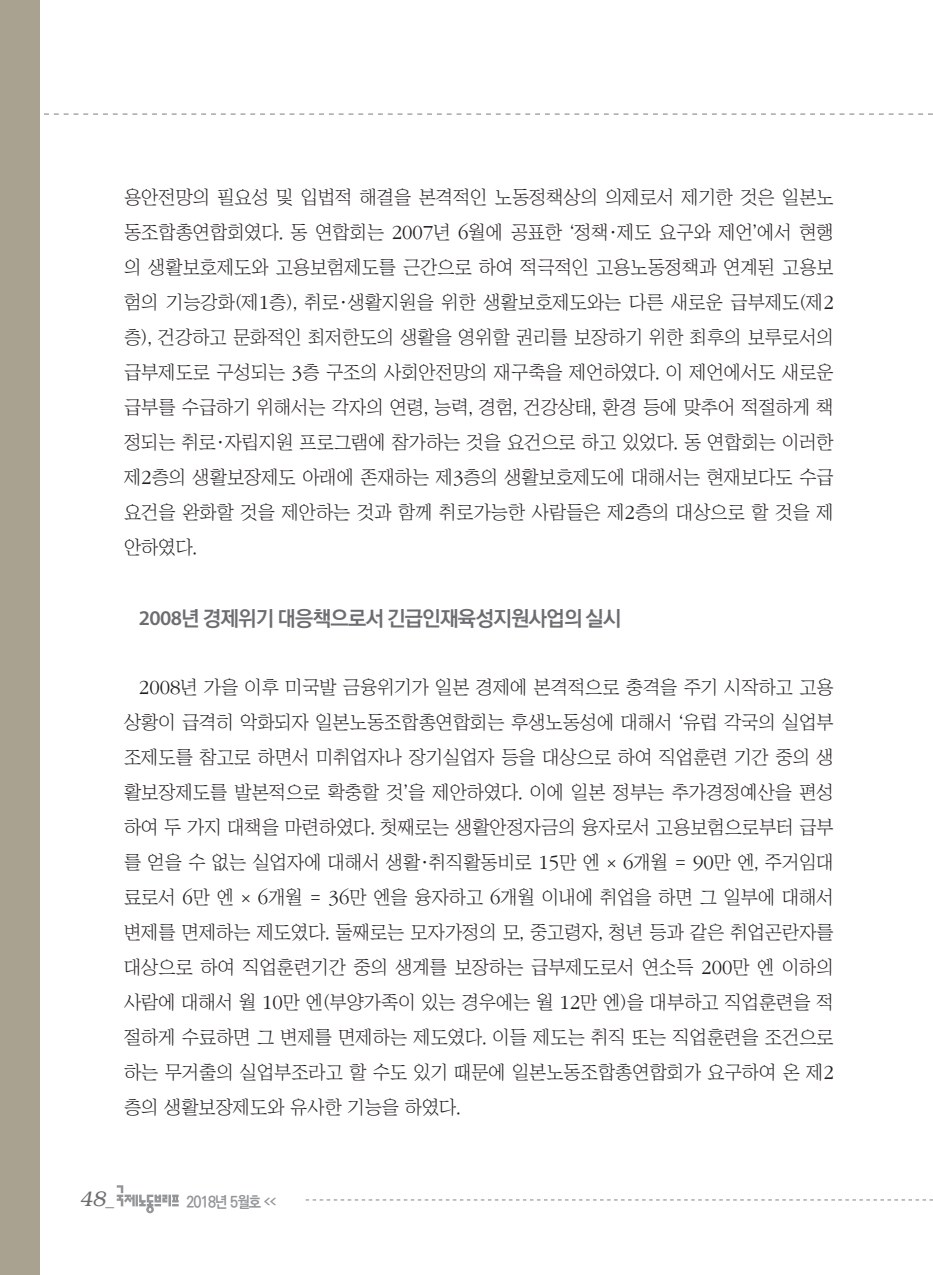
<style>
.page{position:relative;width:933px;height:1275px;background:#fff}
.page>*{position:absolute;margin:0;border:0;box-sizing:border-box;transform-origin:0 0}
.중제목{font:700 21px "Ko Pub Dotum";letter-spacing:-.03em;color:#6c6d70}
.t1{font:italic 300 21px "Bookman";color:#6c6d70}
.본문{font:18.9px/35px "Chosunilbo NM";color:#231f20;text-align:justify}
.t2{font:700 15.75px "Ko Pub Dotum";letter-spacing:-.055em;color:#939598;scale:.9 1}
.s1{font-family:"ITC Garamond Std";font-weight:300;font-size:20.82px}
.s2{font-family:"Myriad Pro";font-weight:600}
.s3{font-family:"Helvetica";font-weight:400;font-style:normal;font-size:17.5px}
.s4{font-size:7.88px}
</style>
<div class="page">
<svg style="left:44px;top:113px;width:889px;height:2px"></svg>
<div style="left:0;top:0;width:40px;height:1275px;background:#aaa291"></div>
<svg style="left:306px;top:1199px;width:627px;height:1px"></svg>
<svg style="left:117px;top:1185px;width:62px;height:28px"></svg>
<p class="본문" style="left:124px;top:179px;width:711px">용안전망의 필요성 및 입법적 해결을 본격적인 노동정책상의 의제로서 제기한 것은 일본노 동조합총연합회였다. 동 연합회는 <span class="s1">2007</span>년 <span class="s1">6</span>월에 공표한 ‘정책·제도 요구와 제언’에서 현행 의 생활보호제도와 고용보험제도를 근간으로 하여 적극적인 고용노동정책과 연계된 고용보 험의 기능강화(제<span class="s1">1</span>층), 취로·생활지원을 위한 생활보호제도와는 다른 새로운 급부제도(제<span class="s1">2 </span>층), 건강하고 문화적인 최저한도의 생활을 영위할 권리를 보장하기 위한 최후의 보루로서의 급부제도로 구성되는 <span class="s1">3</span>층 구조의 사회안전망의 재구축을 제언하였다. 이 제언에서도 새로운 급부를 수급하기 위해서는 각자의 연령, 능력, 경험, 건강상태, 환경 등에 맞추어 적절하게 책 정되는 취로·자립지원 프로그램에 참가하는 것을 요건으로 하고 있었다. 동 연합회는 이러한 제<span class="s1">2</span>층의 생활보장제도 아래에 존재하는 제<span class="s1">3</span>층의 생활보호제도에 대해서는 현재보다도 수급 요건을 완화할 것을 제안하는 것과 함께 취로가능한 사람들은 제<span class="s1">2</span>층의 대상으로 할 것을 제 안하였다.</p>
<p class="중제목" style="left:139px;top:608px;width:484px"><span class="s2">2008</span>년 경제위기 대응책으로서 긴급인재육성지원사업의 실시</p>
<p class="본문" style="left:124px;top:669px;width:711px;text-indent:15px"><span class="s1">2008</span>년 가을 이후 미국발 금융위기가 일본 경제에 본격적으로 충격을 주기 시작하고 고용 상황이 급격히 악화되자 일본노동조합총연합회는 후생노동성에 대해서 ‘유럽 각국의 실업부 조제도를 참고로 하면서 미취업자나 장기실업자 등을 대상으로 하여 직업훈련 기간 중의 생 활보장제도를 발본적으로 확충할 것’을 제안하였다. 이에 일본 정부는 추가경정예산을 편성 하여 두 가지 대책을 마련하였다. 첫째로는 생활안정자금의 융자로서 고용보험으로부터 급부 를 얻을 수 없는 실업자에 대해서 생활·취직활동비로 <span class="s1">15</span>만 엔 × <span class="s1">6</span>개월 = <span class="s1">90</span>만 엔, 주거임대 료로서 <span class="s1">6</span>만 엔 × <span class="s1">6</span>개월 = <span class="s1">36</span>만 엔을 융자하고 <span class="s1">6</span>개월 이내에 취업을 하면 그 일부에 대해서 변제를 면제하는 제도였다. 둘째로는 모자가정의 모, 중고령자, 청년 등과 같은 취업곤란자를 대상으로 하여 직업훈련기간 중의 생계를 보장하는 급부제도로서 연소득 <span class="s1">200</span>만 엔 이하의 사람에 대해서 월 <span class="s1">10</span>만 엔(부양가족이 있는 경우에는 월 <span class="s1">12</span>만 엔)을 대부하고 직업훈련을 적 절하게 수료하면 그 변제를 면제하는 제도였다. 이들 제도는 취직 또는 직업훈련을 조건으로 하는 무거출의 실업부조라고 할 수도 있기 때문에 일본노동조합총연합회가 요구하여 온 제<span class="s1">2 </span>층의 생활보장제도와 유사한 기능을 하였다.</p>
<p class="t1" style="left:79px;top:1187px;width:36px">48<span class="s3">_</span></p>
<p class="t2" style="left:186px;top:1194px;width:101px">2018년 5월호 <span class="s4">&lt;&lt;</span></p>
</div>
